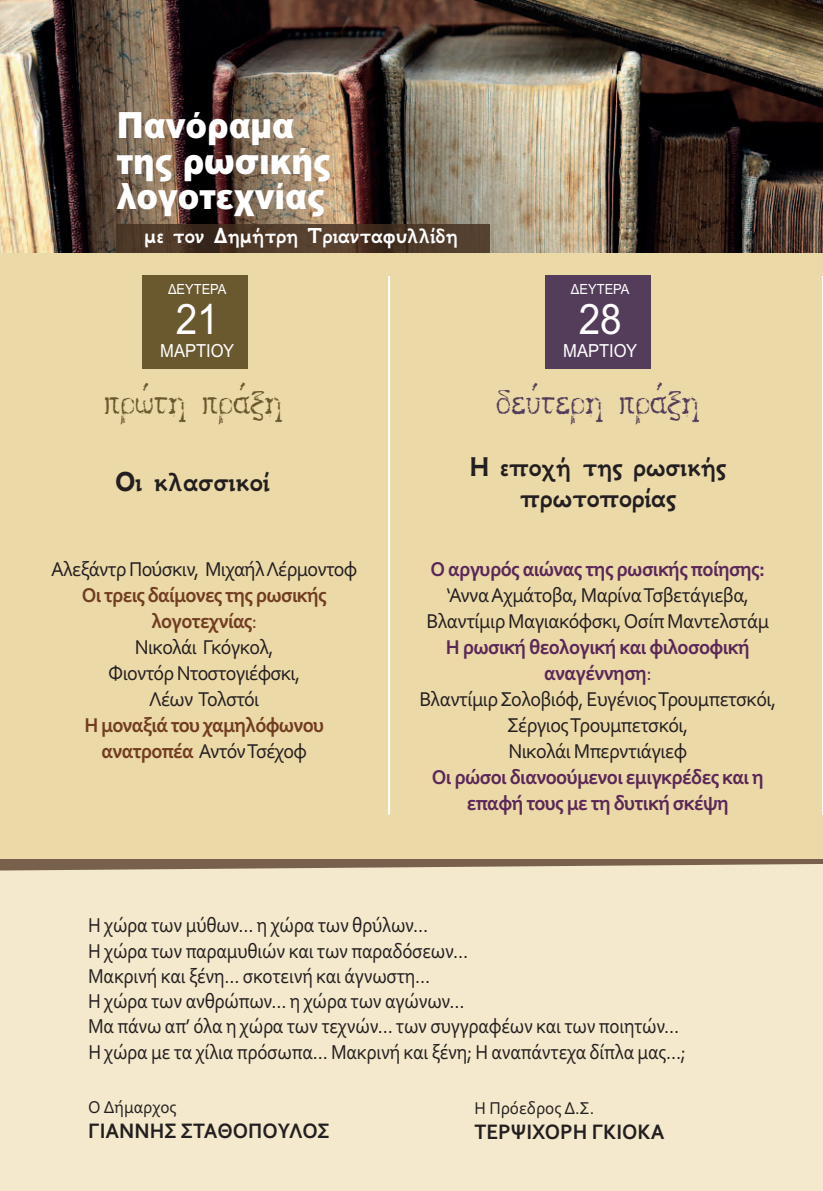
<style>
.page{position:relative;width:823px;height:1191px;background:#fff}
.page>*{position:absolute;margin:0;border:0;box-sizing:border-box;transform-origin:0 0}
.t1{font:42px "Arial";color:#fff;scale:.92 1}
.t2{font:900 36.2px/35.6px "Arial";color:#fff;scale:.89 1}
.t3{font:34.4px "VAG Typewriter";color:#543d5a;scale:.89 1}
.t4{font:34.4px "VAG Typewriter";color:#6a582e;scale:.89 1}
.t5{font:700 30px/30px "GFS Neohellenic";color:#231f20;text-align:center;scale:.95 1}
.t6{font:700 30px "GFS Neohellenic";color:#231f20}
.t7{font:700 24px "GFS Neohellenic";color:#fff;scale:.95 1}
.t8{font:700 22px "Corbel";color:#231f20;scale:.95 1}
.t9{font:21px/26px "Corbel";letter-spacing:-.03em;color:#231f20;text-align:center;scale:.95 1}
.t10{font:21px/25.4px "Corbel";letter-spacing:-.03em;color:#231f20;scale:.9 1}
.t11{font:700 21px/26px "Corbel";letter-spacing:-.03em;color:#5a2758;text-align:center;scale:.95 1}
.t12{font:700 21px/26px "Corbel";letter-spacing:-.035em;color:#713d21;text-align:center;scale:.95 1}
.t13{font:18px "Corbel";color:#231f20;scale:.95 1}
.t14{font:18px "Arial";color:#fff;scale:.92 1}
.t15{font:14px "Arial";color:#fff;scale:.92 1}
.s1{font-weight:700;color:#713d21}
.s2{color:#713d21}
.s3{font-weight:400;color:#231f20}
.s4{font-weight:700;color:#5a2758}
.s5{color:#5a2758}
</style>
<div class="page">
<div style="left:0;top:227px;width:822px;height:964px;background:#f4e9cc"></div>
<svg style="left:0;top:858px;width:822px;height:12px;fill:#77614d"></svg>
<div style="left:0;top:227px;width:822px;height:631px;background:#ecd9a8"></div>
<img style="left:0;top:0;width:822px;height:252px">
<div style="left:142px;top:275px;width:106px;height:94px;background:#6a582e"></div>
<div style="left:544px;top:275px;width:106px;height:94px;background:#543d5a"></div>
<img style="left:116px;top:224px;width:373px;height:28px">
<hr style="left:388px;top:276px;width:2px;height:538px;background:#fff">
<hr style="left:821px;top:276px;width:1px;height:538px;background:#fff">
<h2 class="t2" style="left:117px;top:108px;width:241px">Πανόραμα της ρωσικής λογοτεχνίας</h2>
<p class="t7" style="left:144px;top:217px;width:331px">με τον Δημήτρη τριανταφυλλίδη</p>
<p class="t15" style="left:168px;top:281px;width:65px">ΔΕΥΤΕΡΑ</p>
<p class="t15" style="left:570px;top:281px;width:65px">ΔΕΥΤΕΡΑ</p>
<h1 class="t1" style="left:176px;top:295px;width:48px">21</h1>
<h1 class="t1" style="left:578px;top:295px;width:48px">28</h1>
<p class="t14" style="left:160px;top:340px;width:82px">ΜΑΡΤΙΟΥ</p>
<p class="t14" style="left:563px;top:340px;width:82px">ΜΑΡΤΙΟΥ</p>
<h3 class="t4" style="left:103px;top:391px;width:203px">πρώτη πράξη</h3>
<h3 class="t3" style="left:496px;top:391px;width:230px">δεύτερη πράξη</h3>
<h3 class="t6" style="left:115px;top:459px;width:156px">οι κλασσικοί</h3>
<p class="t9" style="left:51px;top:556px;width:323px">Άλεξάντρ Πούσκιν, ΜιχαήλΛέρμοντοφ</p>
<p class="t9" style="left:82px;top:582px;width:259px"><span class="s1">Οι τρεις δαίμονες της ρωσικής λογοτεχνίας</span><span class="s2">:<br></span>Νικολάι Γκόγκολ,<br>Φιοντόρ Ντοστογιέφσκι,<br>Λέων Τολστόι</p>
<p class="t12" style="left:84px;top:712px;width:254px">Η μοναξιά του χαμηλόφωνου ανατροπέα <span class="s3">ΆντόνΤσέχοφ</span></p>
<h3 class="t5" style="left:470px;top:450px;width:270px">Η εποχή της ρωσικής πρωτοπορίας</h3>
<p class="t11" style="left:430px;top:556px;width:353px">Ο αργυρός αιώνας της ρωσικής ποίησης:</p>
<p class="t9" style="left:426px;top:582px;width:362px">‘ΆνναΆχμάτοβα, ΜαρίναΤσβετάγιεβα,<br>Βλαντίμιρ Μαγιακόφσκι,Οσίπ Μαντελστάμ</p>
<p class="t9" style="left:419px;top:634px;width:377px"><span class="s4">Η ρωσική θεολογική και φιλοσοφική αναγέννηση</span><span class="s5">:<br></span>ΒλαντίμιρΣολοβιόφ, ΕυγένιοςΤρουμπετσκόι,<br>ΣέργιοςΤρουμπετσκόι,<br>Νικολάι Μπερντιάγιεφ</p>
<p class="t11" style="left:431px;top:764px;width:351px">Οι ρώσοι διανοούμενοι εμιγκρέδες και η επαφή τους με τη δυτική σκέψη</p>
<p class="t10" style="left:88px;top:912px;width:665px">Η χώρα των μύθων… η χώρα των θρύλων…<br>Η χώρα των παραμυθιών και των παραδόσεων…<br>Μακρινή και ξένη… σκοτεινή και άγνωστη…<br>Η χώρα των ανθρώπων… η χώρα των αγώνων…<br>Μα πάνω απ’ όλα η χώρα των τεχνών… των συγγραφέων και των ποιητών… Η χώρα με τα χίλια πρόσωπα… Μακρινή και ξένη; Η αναπάντεχα δίπλα μας…;</p>
<p class="t13" style="left:88px;top:1096px;width:94px">Ο Δήμαρχος</p>
<p class="t8" style="left:88px;top:1118px;width:255px">ΓΙΑΝΝΗΣ ΣΤΑΘΟΠΟΥΛΟΣ</p>
<p class="t13" style="left:474px;top:1097px;width:127px">Η Πρόεδρος Δ.Σ.</p>
<p class="t8" style="left:474px;top:1118px;width:201px">ΤΕΡΨΙΧΟΡΗ ΓΚΙΟΚΑ</p>
</div>
